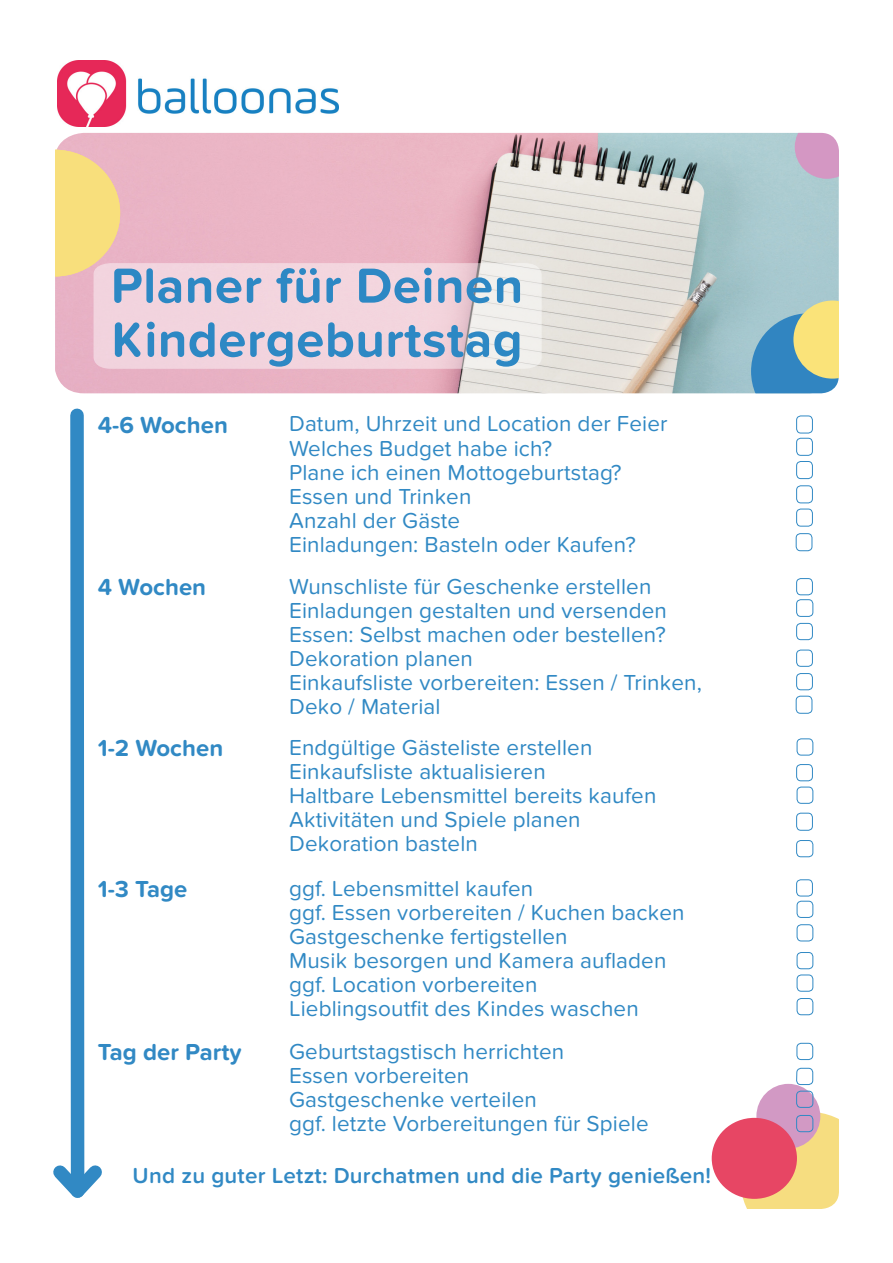
<style>
.page{position:relative;width:893px;height:1263px;background:#fff}
.page>*{position:absolute;margin:0;border:0;box-sizing:border-box;transform-origin:0 0}
.t1{font:700 51px/54px "Proxima Nova Soft";letter-spacing:.01em;color:#2d88c4}
.t2{font:700 24px "Proxima Nova Soft";color:#3189c4}
.t3{font:22.5px/24px "Proxima Nova Soft";letter-spacing:.005em;color:#3189c4}
.t4{font:600 22.5px "Proxima Nova Soft";letter-spacing:.01em;color:#3189c4}
</style>
<div class="page">
<img style="left:55px;top:133px;width:784px;height:260px">
<svg style="left:741px;top:1112px;width:98px;height:97px;background:#f6de87"></svg>
<div style="left:756px;top:1084px;width:64px;height:64px;background:#d299c4;border-radius:50%"></div>
<svg style="left:53px;top:408px;width:49px;height:790px"></svg>
<div style="left:796px;top:461px;width:17px;height:18px;border:1px solid #3189c4;border-radius:4px"></div>
<div style="left:796px;top:438px;width:17px;height:18px;border:1px solid #3189c4;border-radius:4px"></div>
<div style="left:796px;top:485px;width:17px;height:18px;border:1px solid #3189c4;border-radius:4px"></div>
<div style="left:796px;top:509px;width:17px;height:17px;border:1px solid #3189c4;border-radius:4px"></div>
<div style="left:796px;top:416px;width:17px;height:17px;border:1px solid #3189c4;border-radius:4px"></div>
<div style="left:796px;top:578px;width:17px;height:17px;border:1px solid #3189c4;border-radius:4px"></div>
<div style="left:796px;top:599px;width:17px;height:18px;border:1px solid #3189c4;border-radius:4px"></div>
<div style="left:796px;top:623px;width:17px;height:17px;border:1px solid #3189c4;border-radius:4px"></div>
<div style="left:796px;top:650px;width:17px;height:17px;border:1px solid #3189c4;border-radius:4px"></div>
<div style="left:796px;top:673px;width:17px;height:17px;border:1px solid #3189c4;border-radius:4px"></div>
<div style="left:797px;top:738px;width:16px;height:17px;border:1px solid #3189c4;border-radius:4px"></div>
<div style="left:796px;top:764px;width:17px;height:17px;border:1px solid #3189c4;border-radius:4px"></div>
<div style="left:797px;top:787px;width:16px;height:17px;border:1px solid #3189c4;border-radius:4px"></div>
<img style="left:57px;top:60px;width:282px;height:67px">
<div style="left:796px;top:879px;width:17px;height:17px;border:1px solid #3189c4;border-radius:4px"></div>
<div style="left:797px;top:901px;width:16px;height:17px;border:1px solid #3189c4;border-radius:4px"></div>
<div style="left:797px;top:924px;width:16px;height:17px;border:1px solid #3189c4;border-radius:4px"></div>
<div style="left:797px;top:952px;width:16px;height:17px;border:1px solid #3189c4;border-radius:4px"></div>
<div style="left:797px;top:974px;width:16px;height:17px;border:1px solid #3189c4;border-radius:4px"></div>
<div style="left:797px;top:998px;width:16px;height:17px;border:1px solid #3189c4;border-radius:4px"></div>
<svg style="left:751px;top:301px;width:88px;height:92px;background:#8fb3aa"></svg>
<svg style="left:795px;top:133px;width:44px;height:46px;background:#d0a0c6"></svg>
<svg style="left:94px;top:263px;width:448px;height:106px;background:#f1d7de"></svg>
<div style="left:797px;top:1043px;width:16px;height:17px;border:1px solid #3189c4;border-radius:4px"></div>
<div style="left:796px;top:1068px;width:17px;height:17px;border:1px solid #3189c4;border-radius:4px"></div>
<div style="left:796px;top:1091px;width:17px;height:17px;border:1px solid #3189c4;border-radius:4px"></div>
<div style="left:796px;top:1115px;width:17px;height:17px;border:1px solid #3189c4;border-radius:4px"></div>
<div style="left:796px;top:840px;width:17px;height:17px;border:1px solid #3189c4;border-radius:4px"></div>
<div style="left:796px;top:533px;width:16px;height:18px;border:1px solid #3189c4;border-radius:4px"></div>
<div style="left:796px;top:696px;width:16px;height:18px;border:1px solid #3189c4;border-radius:4px"></div>
<div style="left:796px;top:813px;width:17px;height:18px;border:1px solid #3189c4;border-radius:4px"></div>
<div style="left:712px;top:1118px;width:85px;height:81px;background:#e74664;border-radius:50%"></div>
<svg style="left:56px;top:150px;width:64px;height:126px;background:#f5d78b"></svg>
<h1 class="t1" style="left:111px;top:260px;width:414px">Planer für Deinen<br>Kindergeburtstag</h1>
<p class="t2" style="left:98px;top:411px;width:132px">4-6 Wochen</p>
<p class="t3" style="left:289px;top:412px;width:380px">Datum, Uhrzeit und Location der Feier<br>Welches Budget habe ich?<br>Plane ich einen Mottogeburtstag?<br>Essen und Trinken<br>Anzahl der Gäste<br>Einladungen: Basteln oder Kaufen?</p>
<p class="t2" style="left:98px;top:573px;width:110px">4 Wochen</p>
<p class="t3" style="left:289px;top:574px;width:414px">Wunschliste für Geschenke erstellen<br>Einladungen gestalten und versenden<br>Essen: Selbst machen oder bestellen?<br>Dekoration planen<br>Einkaufsliste vorbereiten: Essen / Trinken,<br>Deko / Material</p>
<p class="t2" style="left:98px;top:734px;width:127px">1-2 Wochen</p>
<p class="t2" style="left:98px;top:875px;width:91px">1-3 Tage</p>
<p class="t3" style="left:289px;top:736px;width:369px">Endgültige Gästeliste erstellen<br>Einkaufsliste aktualisieren<br>Haltbare Lebensmittel bereits kaufen<br>Aktivitäten und Spiele planen<br>Dekoration basteln</p>
<p class="t3" style="left:289px;top:876px;width:397px">ggf. Lebensmittel kaufen<br>ggf. Essen vorbereiten / Kuchen backen<br>Gastgeschenke fertigstellen<br>Musik besorgen und Kamera aufladen ggf. Location vorbereiten<br>Lieblingsoutfit des Kindes waschen</p>
<p class="t2" style="left:98px;top:1039px;width:146px">Tag der Party</p>
<p class="t3" style="left:289px;top:1040px;width:361px">Geburtstagstisch herrichten<br>Essen vorbereiten<br>Gastgeschenke verteilen<br>ggf. letzte Vorbereitungen für Spiele</p>
<p class="t4" style="left:133px;top:1163px;width:580px">Und zu guter Letzt: Durchatmen und die Party genießen!</p>
</div>
